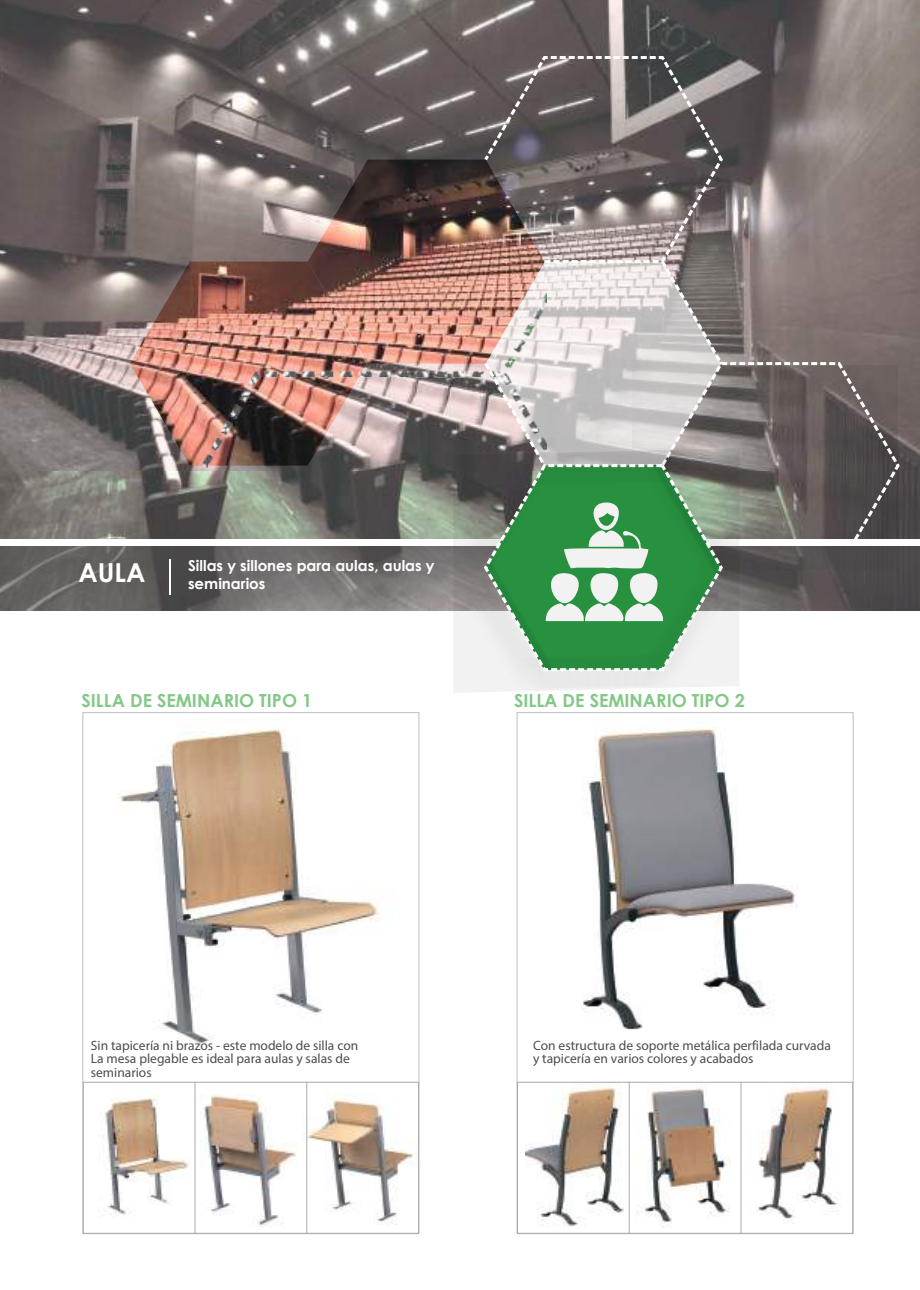
<style>
.page{position:relative;width:920px;height:1290px;background:#fff}
.page>*{position:absolute;margin:0;border:0;box-sizing:border-box;transform-origin:0 0}
.t1{font:700 26.1px "Century Gothic";color:#fff}
.t2{font:700 18px "Century Gothic";color:#83c886}
.t3{font:700 15px "Century Gothic";color:#fff}
.t4{font:13.5px/13.5px "Myriad Pro";color:#4e4b4c}
</style>
<div class="page">
<img style="left:302px;top:1093px;width:115px;height:131px">
<img style="left:0;top:0;width:920px;height:472px">
<img style="left:0;top:472px;width:920px;height:67px">
<img style="left:0;top:546px;width:920px;height:65px">
<svg style="left:453px;top:467px;width:286px;height:226px;fill:#ededed"></svg>
<img style="left:130px;top:158px;width:351px;height:309px">
<svg style="left:481px;top:53px;width:244px;height:204px;background:#746b6b"></svg>
<svg style="left:481px;top:257px;width:421px;height:413px"></svg>
<hr style="left:169px;top:559px;width:1px;height:35px;background:#fff">
<img style="left:582px;top:727px;width:215px;height:303px">
<img style="left:637px;top:1085px;width:93px;height:142px">
<img style="left:525px;top:1085px;width:99px;height:142px">
<img style="left:758px;top:1083px;width:80px;height:139px">
<hr style="left:517px;top:1082px;width:1px;height:152px;background:#aaaaac">
<hr style="left:629px;top:1082px;width:1px;height:152px;background:#aaaaac">
<hr style="left:741px;top:1082px;width:1px;height:152px;background:#aaaaac">
<hr style="left:852px;top:1082px;width:1px;height:152px;background:#aaaaac">
<hr style="left:517px;top:1233px;width:336px;height:1px;background:#aaaaac">
<hr style="left:517px;top:1082px;width:336px;height:1px;background:#aaaaac">
<hr style="left:83px;top:1082px;width:1px;height:152px;background:#aaaaac">
<hr style="left:195px;top:1082px;width:1px;height:152px;background:#aaaaac">
<hr style="left:306px;top:1082px;width:1px;height:152px;background:#aaaaac">
<hr style="left:418px;top:1082px;width:1px;height:152px;background:#aaaaac">
<hr style="left:83px;top:1233px;width:336px;height:1px;background:#aaaaac">
<hr style="left:83px;top:1082px;width:336px;height:1px;background:#aaaaac">
<img style="left:117px;top:728px;width:263px;height:316px">
<img style="left:103px;top:1097px;width:85px;height:118px">
<img style="left:200px;top:1094px;width:96px;height:133px">
<h1 class="t1" style="left:78px;top:553px;width:68px">AULA</h1>
<p class="t3" style="left:188px;top:554px;width:248px">Sillas y sillones para aulas, aulas y</p>
<p class="t3" style="left:188px;top:572px;width:79px">seminarios</p>
<h2 class="t2" style="left:81px;top:687px;width:232px">SILLA DE SEMINARIO TIPO 1</h2>
<h2 class="t2" style="left:514px;top:687px;width:232px">SILLA DE SEMINARIO TIPO 2</h2>
<p class="t4" style="left:91px;top:1038px;width:269px">Sin tapicería ni brazos - este modelo de silla con<br>La mesa plegable es ideal para aulas y salas de seminarios</p>
<p class="t4" style="left:533px;top:1038px;width:299px">Con estructura de soporte metálica perfilada curvada y tapicería en varios colores y acabados</p>
</div>
